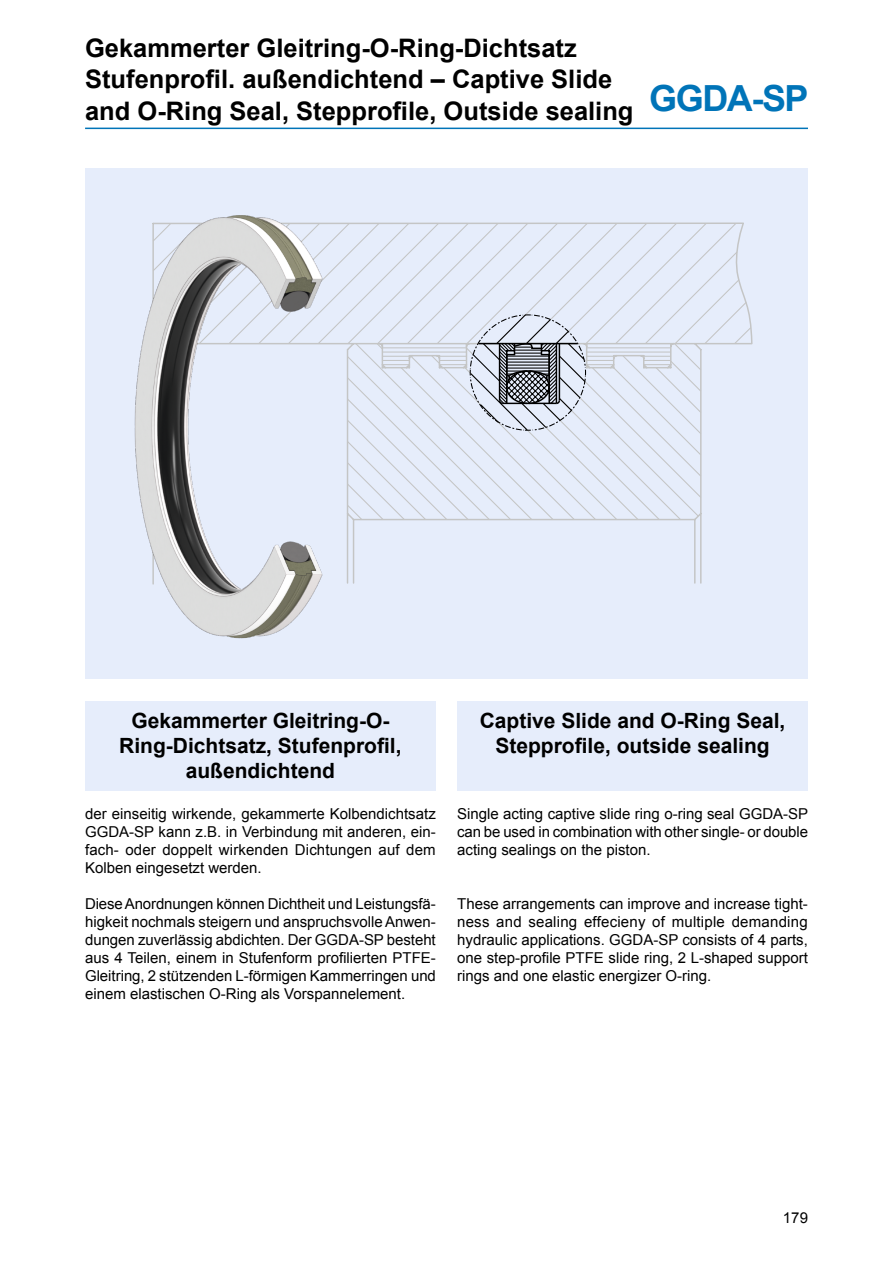
<style>
.page{position:relative;width:893px;height:1263px;background:#fff}
.page>*{position:absolute;margin:0;border:0;box-sizing:border-box;transform-origin:0 0}
.t1{font:700 36px "Arial";letter-spacing:-.04em;color:#0074b8}
.t2{font:700 25.5px/31.5px "Arial";color:#000}
.Titel_3{font:700 21px/25.2px "Arial";color:#000;text-align:center}
.Flieﬂtext{font:15px/18px "Arial";color:#000;text-align:justify}
</style>
<div class="page">
<hr style="left:85px;top:128px;width:723px;height:1px;background:#0074b8">
<div style="left:85px;top:168px;width:723px;height:511px;background:#e6edfb"></div>
<div style="left:85px;top:702px;width:351px;height:89px;background:#e6edfb"></div>
<div style="left:457px;top:702px;width:351px;height:89px;background:#e6edfb"></div>
<svg style="left:353px;top:222px;width:400px;height:362px"></svg>
<svg style="left:469px;top:313px;width:118px;height:118px"></svg>
<img style="left:134px;top:215px;width:219px;height:424px">
<h2 class="t2" style="left:85px;top:33px;width:550px">Gekammerter Gleitring-O-Ring-Dichtsatz<br>Stufenprofil. außendichtend – Captive Slide and O-Ring Seal, Stepprofile, Outside sealing</h2>
<h1 class="t1" style="left:649px;top:74px;width:161px">GGDA-SP</h1>
<p class="Titel_3" style="left:119px;top:708px;width:284px">Gekammerter Gleitring-O-<br>Ring-Dichtsatz, Stufenprofil, außendichtend</p>
<p class="Titel_3" style="left:480px;top:708px;width:307px">Captive Slide and O-Ring Seal,<br>Stepprofile, outside sealing</p>
<p class="Flieﬂtext" style="left:457px;top:805px;width:353px">Single acting captive slide ring o-ring seal GGDA-SP can be used in combination with other single- or double acting sealings on the piston.</p>
<p class="Flieﬂtext" style="left:85px;top:805px;width:352px">der einseitig wirkende, gekammerte Kolbendichtsatz GGDA-SP kann z.B. in Verbindung mit anderen, ein&shy;fach- oder doppelt wirkenden Dichtungen auf dem Kolben eingesetzt werden.</p>
<p class="Flieﬂtext" style="left:85px;top:895px;width:352px">Diese Anordnungen können Dichtheit und Leistungsfä&shy;higkeit nochmals steigern und anspruchsvolle Anwen&shy;dungen zuverlässig abdichten. Der GGDA-SP besteht aus 4 Teilen, einem in Stufenform profilierten PTFE-Gleitring, 2 stützenden L-förmigen Kammerringen und einem elastischen O-Ring als Vorspannelement.</p>
<p class="Flieﬂtext" style="left:457px;top:895px;width:352px">These arrangements can improve and increase tight&shy;ness and sealing effecieny of multiple demanding hydraulic applications. GGDA-SP consists of 4 parts, one step-profile PTFE slide ring, 2 L-shaped support rings and one elastic energizer O-ring.</p>
<p class="Flieﬂtext" style="left:783px;top:1209px;width:27px">179</p>
</div>
